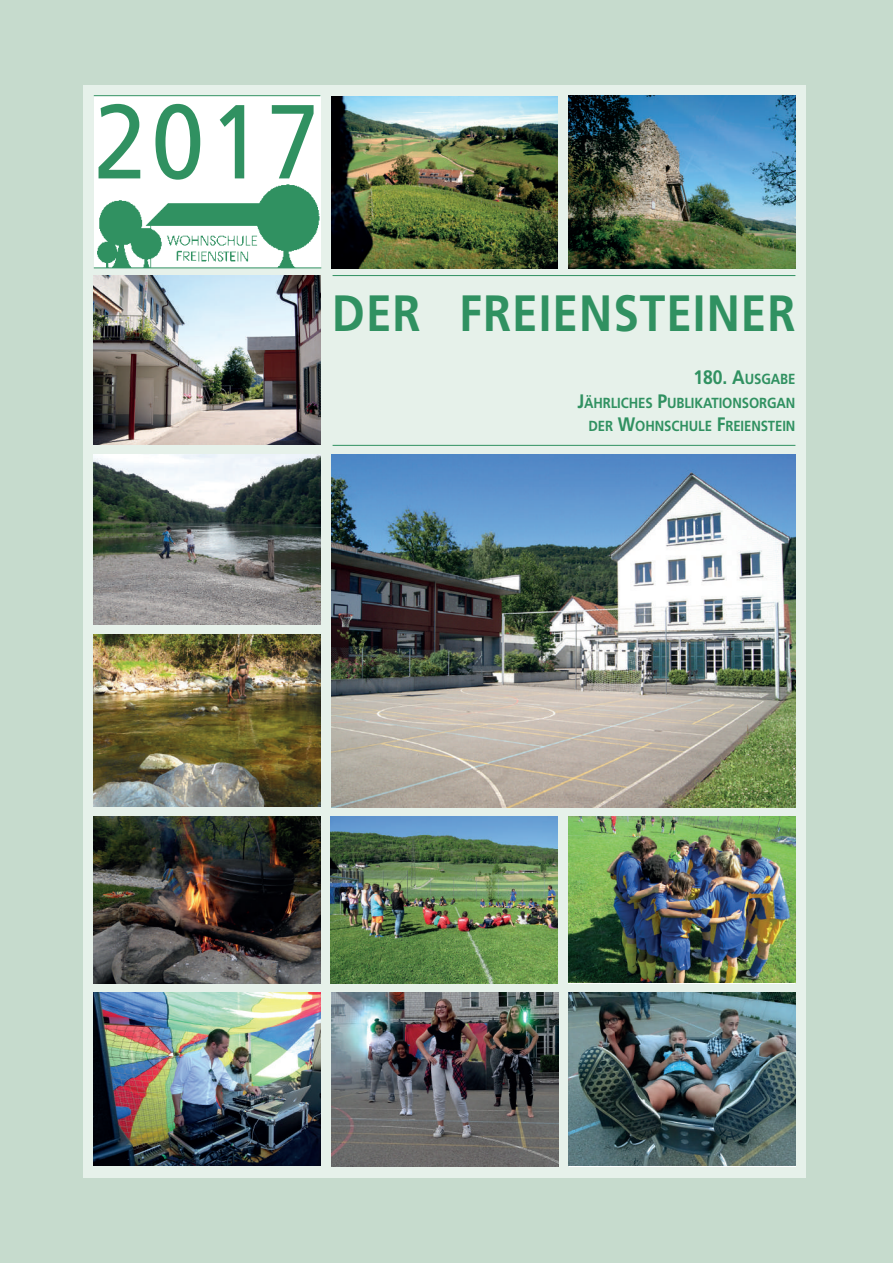
<style>
.page{position:relative;width:893px;height:1263px;background:#c6dbcd}
.page>*{position:absolute;margin:0;border:0;box-sizing:border-box;transform-origin:0 0}
.t1{font:105px "Frutiger";color:#309161;scale:.9 1}
.t2{font:700 51px "Frutiger";letter-spacing:.02em;color:#309161;scale:.9 1}
.t3{font:700 14.7px/23.4px "Frutiger";letter-spacing:-.01em;color:#309161;text-align:right;scale:.9 1}
.s1{font-size:19.5px}
</style>
<div class="page">
<div style="left:83px;top:85px;width:723px;height:1093px;background:#e6f1ea"></div>
<img style="left:568px;top:96px;width:227px;height:173px">
<div style="left:94px;top:96px;width:226px;height:172px;background:#fff"></div>
<img style="left:332px;top:97px;width:225px;height:172px">
<img style="left:569px;top:993px;width:226px;height:172px">
<img style="left:94px;top:993px;width:226px;height:172px">
<img style="left:332px;top:993px;width:227px;height:173px">
<img style="left:94px;top:816px;width:226px;height:167px">
<img style="left:94px;top:635px;width:226px;height:172px">
<img style="left:94px;top:454px;width:226px;height:170px">
<img style="left:332px;top:454px;width:463px;height:353px">
<img style="left:94px;top:276px;width:226px;height:169px">
<hr style="left:333px;top:445px;width:462px;height:1px;background:#309161">
<hr style="left:333px;top:275px;width:462px;height:1px;background:#309161">
<hr style="left:94px;top:95px;width:226px;height:1px;background:#309161">
<img style="left:93px;top:179px;width:229px;height:89px">
<hr style="left:94px;top:267px;width:227px;height:1px;background:#309161">
<img style="left:331px;top:816px;width:226px;height:167px">
<img style="left:569px;top:816px;width:226px;height:166px">
<h1 class="t1" style="left:94px;top:100px;width:252px">2017</h1>
<h2 class="t2" style="left:332px;top:293px;width:516px">DER FREIENSTEINER</h2>
<p class="t3" style="left:577px;top:369px;width:244px"><span class="s1">180. A</span>USGABE<br><span class="s1">J</span>ÄHRLICHES <span class="s1">P</span>UBLIKATIONSORGAN<br>DER <span class="s1">W</span>OHNSCHULE <span class="s1">F</span>REIENSTEIN</p>
</div>
